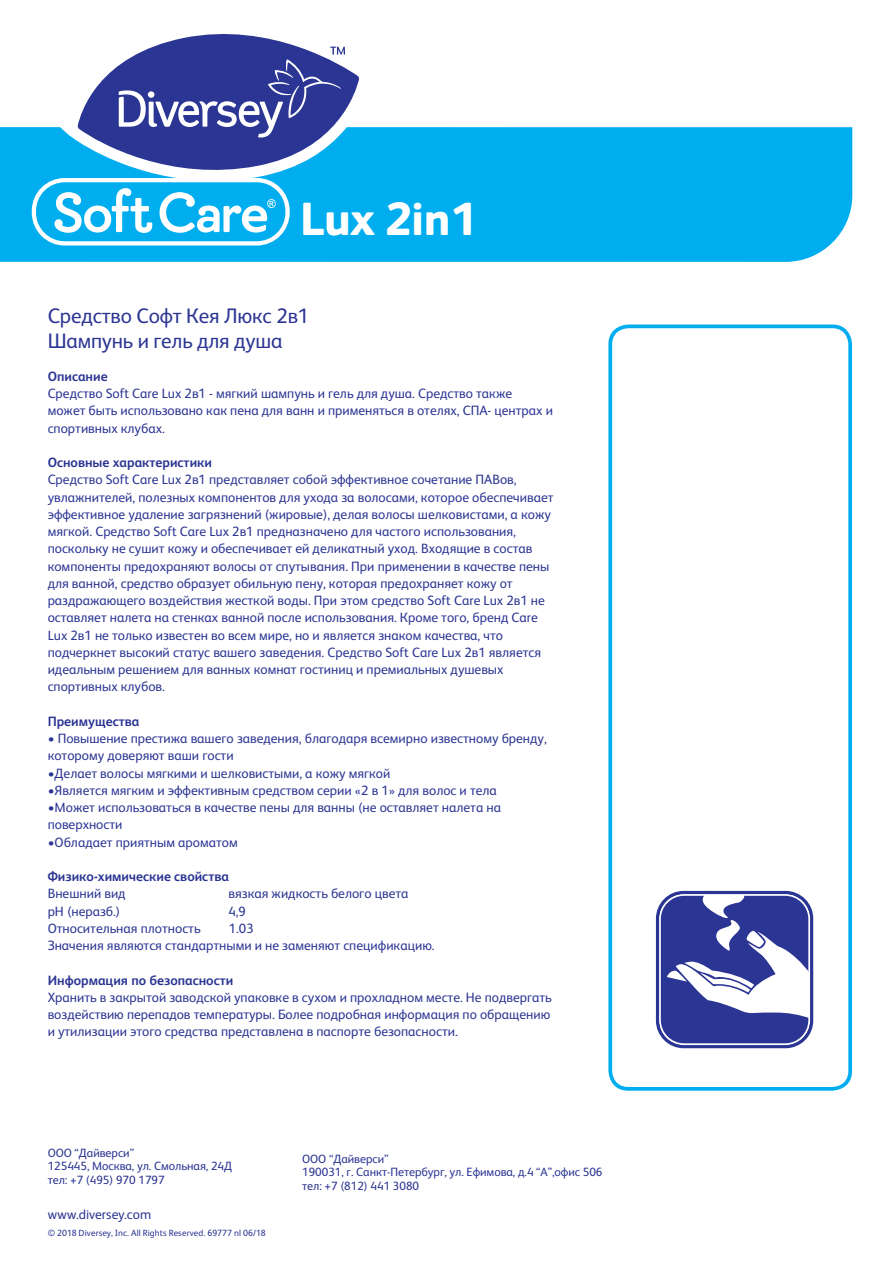
<style>
.page{position:relative;width:893px;height:1263px;background:#fff}
.page>*{position:absolute;margin:0;border:0;box-sizing:border-box;transform-origin:0 0}
.t1{font:800 46.5px "FS Albert Pro";letter-spacing:-.015em;color:#fff}
.t2{font:21px/25.2px "FS Albert Pro";letter-spacing:-.01em;color:#2b3593}
.t3{font:13.5px/17.2px "FS Albert Pro";color:#2b3593}
.t4{font:700 13.5px "FS Albert Pro";color:#2b3593}
.t5{font:12px/13.5px "FS Albert Pro";letter-spacing:-.005em;color:#2b3593}
.t6{font:9px "FS Albert Pro";letter-spacing:.01em;color:#2b3593}
</style>
<div class="page">
<div style="left:0;top:127px;width:852px;height:135px;background:#00aeef"></div>
<svg style="left:608px;top:324px;width:244px;height:767px"></svg>
<svg style="left:32px;top:178px;width:258px;height:67px"></svg>
<svg style="left:656px;top:891px;width:157px;height:157px"></svg>
<svg style="left:58px;top:78px;width:316px;height:103px"></svg>
<svg style="left:78px;top:34px;width:281px;height:148px"></svg>
<svg style="left:119px;top:47px;width:226px;height:91px"></svg>
<h1 class="t1" style="left:300px;top:183px;width:178px">Lux 2in1</h1>
<h2 class="t2" style="left:48px;top:301px;width:263px">Средство Софт Кея Люкс 2в1<br>Шампунь и гель для душа</h2>
<p class="t4" style="left:48px;top:367px;width:61px">Описание</p>
<p class="t3" style="left:48px;top:384px;width:507px">Средство Soft Care Lux 2в1 - мягкий шампунь и гель для душа. Средство также может быть использовано как пена для ванн и применяться в отелях, СПА- центрах и спортивных клубах.</p>
<p class="t4" style="left:48px;top:453px;width:166px">Основные характеристики</p>
<p class="t3" style="left:48px;top:470px;width:507px">Средство Soft Care Lux 2в1 представляет собой эффективное сочетание ПАВов, увлажнителей, полезных компонентов для ухода за волосами, которое обеспечивает эффективное удаление загрязнений (жировые), делая волосы шелковистами, а кожу мягкой. Средство Soft Care Lux 2в1 предназначено для частого использования, поскольку не сушит кожу и обеспечивает ей деликатный уход. Входящие в состав компоненты предохраняют волосы от спутывания. При применении в качестве пены для ванной, средство образует обильную пену, которая предохраняет кожу от раздражающего воздействия жесткой воды. При этом средство Soft Care Lux 2в1 не оставляет налета на стенках ванной после использования. Кроме того, бренд Care Lux 2в1 не только известен во всем мире, но и является знаком качества, что подчеркнет высокий статус вашего заведения. Средство Soft Care Lux 2в1 является идеальным решением для ванных комнат гостиниц и премиальных душевых спортивных клубов.</p>
<p class="t4" style="left:48px;top:712px;width:93px">Преимущества</p>
<p class="t3" style="left:48px;top:729px;width:501px">• Повышение престижа вашего заведения, благодаря всемирно известному бренду, которому доверяют ваши гости</p>
<p class="t3" style="left:48px;top:763px;width:344px">•Делает волосы мягкими и шелковистыми, а кожу мягкой</p>
<p class="t3" style="left:48px;top:781px;width:451px">•Является мягким и эффективным средством серии «2 в 1» для волос и тела</p>
<p class="t3" style="left:48px;top:798px;width:455px">•Может использоваться в качестве пены для ванны (не оставляет налета на поверхности</p>
<p class="t3" style="left:48px;top:832px;width:192px">•Обладает приятным ароматом</p>
<p class="t4" style="left:48px;top:867px;width:183px">Физико-химические свойства</p>
<p class="t3" style="left:48px;top:884px;width:80px">Внешний вид</p>
<p class="t3" style="left:228px;top:884px;width:182px">вязкая жидкость белого цвета</p>
<p class="t3" style="left:48px;top:901px;width:74px">pH (неразб.)</p>
<p class="t3" style="left:228px;top:901px;width:19px">4,9</p>
<p class="t3" style="left:48px;top:919px;width:154px">Относительная плотность</p>
<p class="t3" style="left:48px;top:919px;width:389px;text-align:center">1.03<br>Значения являются стандартными и не заменяют спецификацию.</p>
<p class="t4" style="left:48px;top:970px;width:187px">Информация по безопасности</p>
<p class="t3" style="left:48px;top:988px;width:506px;text-align:justify">Хранить в закрытой заводской упаковке в сухом и прохладном месте. Не подвергать воздействию перепадов температуры. Более подробная информация по обращению и утилизации этого средства представлена в паспорте безопасности.</p>
<p class="t5" style="left:48px;top:1145px;width:186px">ООО “Дайверси”<br>125445, Москва, ул. Смольная, 24Д тел: +7 (495) 970 1797</p>
<p class="t3" style="left:48px;top:1204px;width:105px">www.diversey.com</p>
<p class="t6" style="left:48px;top:1226px;width:220px">© 2018 Diversey, Inc. All Rights Reserved. 69777 nl 06/18</p>
<p class="t5" style="left:302px;top:1151px;width:302px">ООО “Дайверси”<br>190031, г. Санкт-Петербург, ул. Ефимова, д.4 “А”,офис 506 тел: +7 (812) 441 3080</p>
</div>
